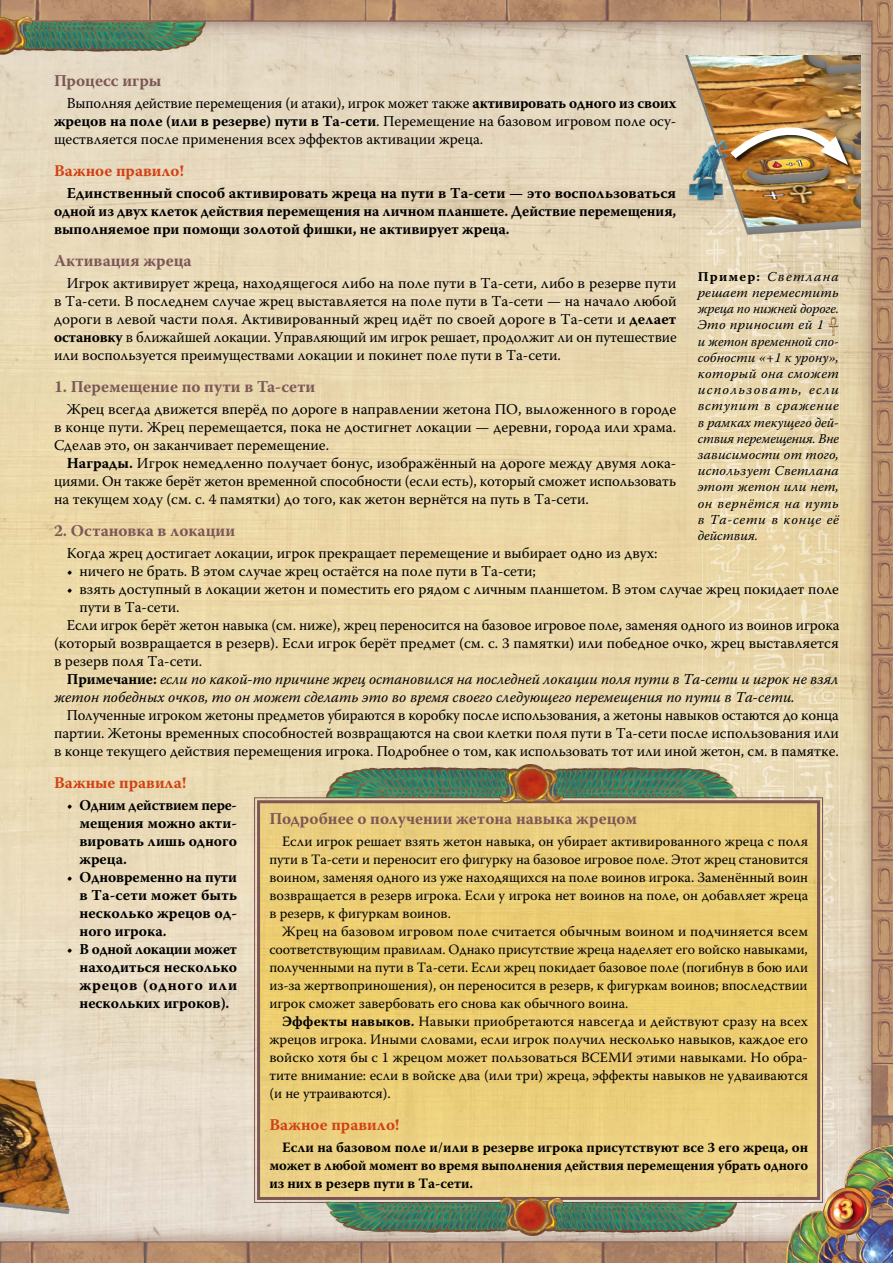
<style>
.page{position:relative;width:893px;height:1263px;background:#fff}
.page>*{position:absolute;margin:0;border:0;box-sizing:border-box;transform-origin:0 0}
.t1{font:700 condensed 27px "Minion Pro";color:#ffde65}
.t2{font:700 16.5px "Warnock Pro";color:#7c5756}
.t3{font:700 16.2px "Warnock Pro";color:#d14113}
.t4{font:15px/18px "Warnock Pro";color:#000;text-align:justify}
.t5{font:700 15px/18px "Warnock Pro";color:#000;text-align:justify}
.t6{font:italic 15px "Warnock Pro";color:#000}
.t7{font:14.25px/18px "Warnock Pro";color:#000;text-align:justify}
.t8{font:700 14.25px/18px "Warnock Pro";letter-spacing:-.005em;color:#000;text-align:justify}
.t9{font:italic 13.5px/16.2px "Warnock Pro";letter-spacing:.015em;color:#000}
.s1{font-weight:700}
.s2{font-weight:700;font-style:normal}
.s3{font-weight:400}
</style>
<div class="page">
<img style="left:0;top:0;width:893px;height:1263px">
<img style="left:685px;top:56px;width:175px;height:181px">
<div style="left:732px;top:129px;width:121px;height:41px;background:#000;opacity:.75"></div>
<img style="left:726px;top:102px;width:122px;height:63px">
<svg style="left:254px;top:797px;width:569px;height:406px"></svg>
<div style="left:257px;top:800px;width:563px;height:400px;border:3px solid #7c5756"></div>
<img style="left:327px;top:1197px;width:409px;height:38px">
<img style="left:327px;top:764px;width:409px;height:39px">
<img style="left:0;top:967px;width:74px;height:271px">
<img style="left:828px;top:317px;width:11px;height:19px">
<div style="left:838px;top:1197px;width:22px;height:30px;background:#000;opacity:.75"></div>
<svg style="left:837px;top:1197px;width:18px;height:24px"></svg>
<p class="t2" style="left:54px;top:70px;width:109px">Процесс игры</p>
<p class="t4" style="left:54px;top:94px;width:624px;text-indent:13px">Выполняя действие перемещения (и атаки), игрок может также <span class="s1">активировать одного из своих жрецов на поле (или в резерве) пути в Та-сети</span>. Перемещение на базовом игровом поле осу&shy;ществляется после применения всех эффектов активации жреца.</p>
<p class="t3" style="left:54px;top:160px;width:132px">Важное правило!</p>
<p class="t5" style="left:54px;top:184px;width:624px;text-indent:13px">Единственный способ активировать жреца на пути в Та-сети — это воспользоваться одной из двух клеток действия перемещения на личном планшете. Действие перемещения, выполняемое при помощи золотой фишки, не активирует жреца.</p>
<p class="t2" style="left:54px;top:250px;width:139px">Активация жреца</p>
<p class="t4" style="left:54px;top:274px;width:624px;text-indent:13px">Игрок активирует жреца, находящегося либо на поле пути в Та-сети, либо в резерве пути в Та-сети. В последнем случае жрец выставляется на поле пути в Та-сети — на начало любой дороги в левой части поля. Активированный жрец идёт по своей дороге в Та-сети и <span class="s1">делает остановку</span> в ближайшей локации. Управляющий им игрок решает, продолжит ли он путешествие или воспользуется преимуществами локации и покинет поле пути в Та-сети.</p>
<p class="t2" style="left:54px;top:376px;width:263px">1. Перемещение по пути в Та-сети</p>
<p class="t4" style="left:54px;top:400px;width:624px;text-indent:13px">Жрец всегда движется вперёд по дороге в направлении жетона ПО, выложенного в городе в конце пути. Жрец перемещается, пока не достигнет локации — деревни, города или храма.<br>Сделав это, он заканчивает перемещение.</p>
<p class="t4" style="left:54px;top:454px;width:624px;text-indent:13px"><span class="s1">Награды.</span> Игрок немедленно получает бонус, изображённый на дороге между двумя лока&shy;циями. Он также берёт жетон временной способности (если есть), который сможет использовать на текущем ходу (см. с. 4 памятки) до того, как жетон вернётся на путь в Та-сети.</p>
<p class="t2" style="left:54px;top:520px;width:183px">2. Остановка в локации</p>
<p class="t4" style="left:67px;top:544px;width:592px">Когда жрец достигает локации, игрок прекращает перемещение и выбирает одно из двух:</p>
<p class="t4" style="left:67px;top:562px;width:471px">• ничего не брать. В этом случае жрец остаётся на поле пути в Та-сети;</p>
<p class="t4" style="left:67px;top:580px;width:774px">• взять доступный в локации жетон и поместить его рядом с личным планшетом. В этом случае жрец покидает поле</p>
<p class="t4" style="left:80px;top:598px;width:102px">пути в Та-сети.</p>
<p class="t4" style="left:67px;top:616px;width:774px">Если игрок берёт жетон навыка (см. ниже), жрец переносится на базовое игровое поле, заменяя одного из воинов игрока</p>
<p class="t4" style="left:54px;top:634px;width:786px">(который возвращается в резерв). Если игрок берёт предмет (см. с. 3 памятки) или победное очко, жрец выставляется</p>
<p class="t4" style="left:54px;top:652px;width:150px">в резерв поля Та-сети.</p>
<p class="t6" style="left:67px;top:670px;width:773px"><span class="s2">Примечание:</span> если по какой-то причине жрец остановился на последней локации поля пути в Та-сети и игрок не взял</p>
<p class="t6" style="left:54px;top:688px;width:742px">жетон победных очков, то он может сделать это во время своего следующего перемещения по пути в Та-сети.</p>
<p class="t4" style="left:54px;top:706px;width:786px;text-indent:13px">Полученные игроком жетоны предметов убираются в коробку после использования, а жетоны навыков остаются до конца партии. Жетоны временных способностей возвращаются на свои клетки поля пути в Та-сети после использования или в конце текущего действия перемещения игрока. Подробнее о том, как использовать тот или иной жетон, см. в памятке.</p>
<p class="t3" style="left:54px;top:772px;width:134px">Важные правила!</p>
<p class="t5" style="left:80px;top:796px;width:159px;text-indent:-13px"><span class="s3">•</span> Одним действием пере&shy;мещения можно акти&shy;вировать лишь одного жреца.</p>
<p class="t5" style="left:80px;top:868px;width:159px;text-indent:-13px"><span class="s3">•</span> Одновременно на пути в Та-сети может быть несколько жрецов од&shy;ного игрока.</p>
<p class="t5" style="left:80px;top:940px;width:159px;text-indent:-13px"><span class="s3">•</span> В одной локации может находиться несколько жрецов (одного или нескольких игроков).</p>
<p class="t9" style="left:698px;top:268px;width:143px"><span class="s2">Пример:</span> Светлана решает переместить жреца по нижней дороге.<br>Это приносит ей 1<br>и жетон временной спо&shy;собности «+1 к урону», который она сможет использовать, если вступит в сражение в рамках текущего дей&shy;ствия перемещения. Вне зависимости от того, использует Светлана этот жетон или нет, он вернётся на путь в Та-сети в конце её действия.</p>
<p class="t2" style="left:269px;top:808px;width:369px">Подробнее о получении жетона навыка жрецом</p>
<p class="t7" style="left:269px;top:832px;width:540px;text-indent:13px">Если игрок решает взять жетон навыка, он убирает активированного жреца с поля пути в Та-сети и переносит его фигурку на базовое игровое поле. Этот жрец становится воином, заменяя одного из уже находящихся на поле воинов игрока. Заменённый воин возвращается в резерв игрока. Если у игрока нет воинов на поле, он добавляет жреца в резерв, к фигуркам воинов.</p>
<p class="t7" style="left:269px;top:922px;width:540px;text-indent:13px">Жрец на базовом игровом поле считается обычным воином и подчиняется всем соответствующим правилам. Однако присутствие жреца наделяет его войско навыками, полученными на пути в Та-сети. Если жрец покидает базовое поле (погибнув в бою или из-за жертвоприношения), он переносится в резерв, к фигуркам воинов; впоследствии игрок сможет завербовать его снова как обычного воина.</p>
<p class="t7" style="left:269px;top:1012px;width:540px;text-indent:13px"><span class="s1">Эффекты навыков.</span> Навыки приобретаются навсегда и действуют сразу на всех жрецов игрока. Иными словами, если игрок получил несколько навыков, каждое его войско хотя бы с 1 жрецом может пользоваться ВСЕМИ этими навыками. Но обра&shy;тите внимание: если в войске два (или три) жреца, эффекты навыков не удваиваются (и не утраиваются).</p>
<p class="t3" style="left:269px;top:1114px;width:132px">Важное правило!</p>
<p class="t8" style="left:269px;top:1138px;width:540px;text-indent:13px">Если на базовом поле и/или в резерве игрока присутствуют все 3 его жреца, он может в любой момент во время выполнения действия перемещения убрать одного из них в резерв пути в Та-сети.</p>
<h1 class="t1" style="left:840px;top:1190px;width:14px">3</h1>
</div>
